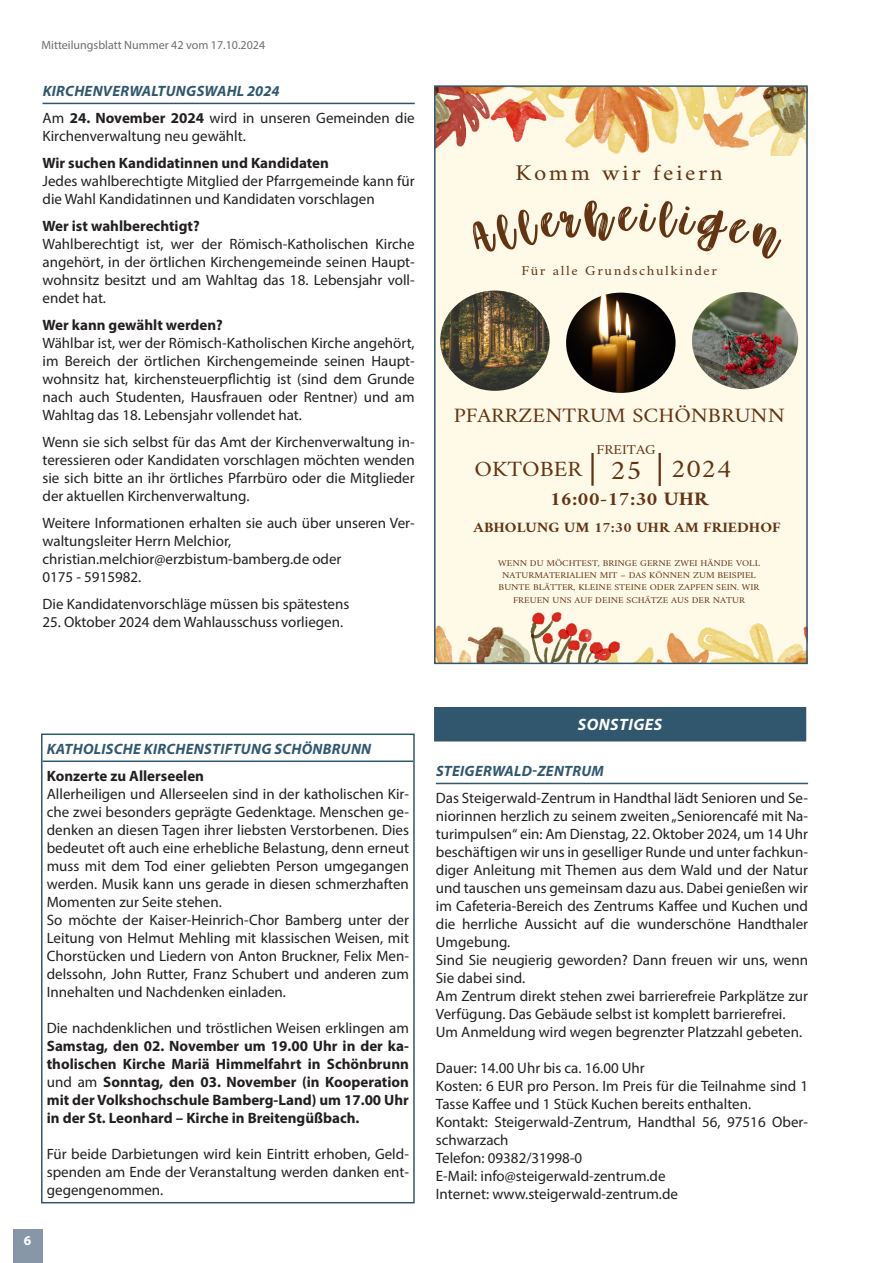
<style>
.page{position:relative;width:872px;height:1263px;background:#fff}
.page>*{position:absolute;margin:0;border:0;box-sizing:border-box;transform-origin:0 0}
.t1{font:51.6px "Better Together Script";color:#623412;scale:1.09 1}
.t2{font:22.65px "Amiri";letter-spacing:.105em;color:#623412;scale:1.09 1}
.t3{font:22.05px "Amiri";color:#623412;scale:1.09 1}
.t4{font:20.7px "Amiri";color:#623412;scale:1.09 1}
.t5{font:700 19.35px "Amiri";color:#623412;scale:1.09 1}
.Rubrik{font:italic 700 16.5px "Myriad Pro";letter-spacing:.03em;color:#fff}
.Fließtext{font:15px/18px "Myriad Pro";color:#231f20}
.Fließtext-2{font:700 15px/18px "Myriad Pro";color:#231f20;text-align:justify}
.Überschrift_H1{font:italic 700 15px "Myriad Pro";letter-spacing:.02em;color:#31576f}
.t6{font:700 14.4px "Amiri";color:#623412;scale:1.09 1}
.t7{font:13.8px "Amiri";letter-spacing:.105em;color:#623412;scale:1.09 1}
.t8{font:13.8px "Amiri";color:#623412;scale:1.09 1}
.t9{font:700 13.5px "Myriad Pro";color:#fff}
.t10{font:12px "Myriad Pro";color:#6c6d70}
.t11{font:9px/12.5px "Amiri";color:#623412;text-align:center;scale:1.09 1}
.s1{font-weight:700}
.s2{font-size:27.6px}
.s3{font-size:26.1px}
.s4{font-weight:400}
</style>
<div class="page">
<hr style="left:43px;top:103px;width:372px;height:1px;background:#31576f">
<hr style="left:43px;top:760px;width:370px;height:2px;background:#31576f">
<div style="left:41px;top:733px;width:374px;height:470px;border:2px solid #31576f"></div>
<div style="left:435px;top:86px;width:372px;height:577px;background:#fff9e8"></div>
<img style="left:437px;top:612px;width:367px;height:49px">
<hr style="left:591px;top:453px;width:2px;height:33px;background:#623412">
<hr style="left:658px;top:453px;width:3px;height:33px;background:#623412">
<img style="left:437px;top:88px;width:367px;height:68px">
<img style="left:440px;top:291px;width:109px;height:100px">
<img style="left:566px;top:293px;width:109px;height:100px">
<img style="left:692px;top:292px;width:106px;height:97px">
<div style="left:434px;top:85px;width:373px;height:579px;border:2px solid #31576f"></div>
<div style="left:434px;top:707px;width:372px;height:34px;background:#31576f"></div>
<hr style="left:436px;top:783px;width:372px;height:1px;background:#31576f">
<div style="left:13px;top:1229px;width:30px;height:34px;background:#8797a8"></div>
<p class="t10" style="left:41px;top:38px;width:225px">Mitteilungsblatt Nummer 42 vom 17.10.2024</p>
<p class="Überschrift_H1" style="left:43px;top:81px;width:238px">KIRCHENVERWALTUNGSWAHL 2024</p>
<p class="Fließtext" style="left:43px;top:109px;width:374px">Am <span class="s1">24. November 2024</span> wird in unseren Gemeinden die<br>Kirchenverwaltung neu gewählt.</p>
<p class="Fließtext-2" style="left:43px;top:153px;width:288px">Wir suchen Kandidatinnen und Kandidaten</p>
<p class="Fließtext" style="left:43px;top:172px;width:374px">Jedes wahlberechtigte Mitglied der Pfarrgemeinde kann für die Wahl Kandidatinnen und Kandidaten vorschlagen</p>
<p class="Fließtext-2" style="left:43px;top:216px;width:159px">Wer ist wahlberechtigt?</p>
<p class="Fließtext" style="left:43px;top:235px;width:374px;text-align:justify">Wahlberechtigt ist, wer der Römisch-Katholischen Kirche angehört, in der örtlichen Kirchengemeinde seinen Haupt&shy;wohnsitz besitzt und am Wahltag das 18. Lebensjahr voll&shy;endet hat.</p>
<p class="Fließtext-2" style="left:43px;top:315px;width:182px">Wer kann gewählt werden?</p>
<p class="Fließtext" style="left:43px;top:334px;width:374px;text-align:justify">Wählbar ist, wer der Römisch-Katholischen Kirche angehört, im Bereich der örtlichen Kirchengemeinde seinen Haupt&shy;wohnsitz hat, kirchensteuerpflichtig ist (sind dem Grunde nach auch Studenten, Hausfrauen oder Rentner) und am Wahltag das 18. Lebensjahr vollendet hat.</p>
<p class="Fließtext" style="left:43px;top:433px;width:374px;text-align:justify">Wenn sie sich selbst für das Amt der Kirchenverwaltung in&shy;teressieren oder Kandidaten vorschlagen möchten wenden sie sich bitte an ihr örtliches Pfarrbüro oder die Mitglieder der aktuellen Kirchenverwaltung.</p>
<p class="Fließtext" style="left:43px;top:514px;width:374px">Weitere Informationen erhalten sie auch über unseren Ver&shy;waltungsleiter Herrn Melchior,</p>
<p class="Fließtext" style="left:43px;top:550px;width:300px">christian.melchior@erzbistum-bamberg.de oder</p>
<p class="Fließtext" style="left:43px;top:568px;width:100px">0175 - 5915982.</p>
<p class="Fließtext" style="left:43px;top:595px;width:308px">Die Kandidatenvorschläge müssen bis spätestens</p>
<p class="Fließtext" style="left:43px;top:613px;width:302px">25. Oktober 2024 dem Wahlausschuss vorliegen.</p>
<p class="t2" style="left:515px;top:159px;width:192px">Komm wir feiern</p>
<p class="t1" style="left:618px;top:193px;width:17px">e</p>
<p class="t7" style="left:521px;top:262px;width:181px">Für alle Grundschulkinder</p>
<p class="t4" style="left:453px;top:403px;width:305px">PFARRZENTRUM SCHÖNBRUNN</p>
<p class="t8" style="left:596px;top:441px;width:56px">FREITAG</p>
<p class="t3" style="left:474px;top:456px;width:237px">OKTOBER <span class="s2">25</span> <span class="s3">2024</span></p>
<p class="t5" style="left:550px;top:487px;width:147px">16:00-17:30 UHR</p>
<p class="t6" style="left:473px;top:518px;width:283px">ABHOLUNG UM 17:30 UHR AM FRIEDHOF</p>
<p class="t11" style="left:498px;top:556px;width:242px">WENN DU MÖCHTEST, BRINGE GERNE ZWEI HÄNDE VOLL NATURMATERIALIEN MIT – DAS KÖNNEN ZUM BEISPIEL BUNTE BLÄTTER, KLEINE STEINE ODER ZAPFEN SEIN. WIR FREUEN UNS AUF DEINE SCHÄTZE AUS DER NATUR</p>
<p class="t9" style="left:24px;top:1231px;width:9px">6</p>
<p class="Überschrift_H1" style="left:47px;top:739px;width:326px">KATHOLISCHE KIRCHENSTIFTUNG SCHÖNBRUNN</p>
<p class="Fließtext-2" style="left:47px;top:766px;width:159px">Konzerte zu Allerseelen</p>
<p class="Fließtext" style="left:47px;top:784px;width:364px;text-align:justify">Allerheiligen und Allerseelen sind in der katholischen Kir&shy;che zwei besonders geprägte Gedenktage. Menschen ge&shy;denken an diesen Tagen ihrer liebsten Verstorbenen. Dies bedeutet oft auch eine erhebliche Belastung, denn erneut muss mit dem Tod einer geliebten Person umgegangen werden. Musik kann uns gerade in diesen schmerzhaften Momenten zur Seite stehen.</p>
<p class="Fließtext" style="left:47px;top:910px;width:364px;text-align:justify">So möchte der Kaiser-Heinrich-Chor Bamberg unter der Leitung von Helmut Mehling mit klassischen Weisen, mit Chorstücken und Liedern von Anton Bruckner, Felix Men&shy;delssohn, John Rutter, Franz Schubert und anderen zum Innehalten und Nachdenken einladen.</p>
<p class="Fließtext-2" style="left:47px;top:1018px;width:364px"><span class="s4">Die nachdenklichen und tröstlichen Weisen erklingen am </span>Samstag, den 02. November um 19.00 Uhr in der ka&shy;tholischen Kirche Mariä Himmelfahrt in Schönbrunn <span class="s4">und am</span> Sonntag, den 03. November (in Kooperation mit der Volkshochschule Bamberg-Land) um 17.00 Uhr in der St. Leonhard – Kirche in Breitengüßbach.</p>
<p class="Fließtext" style="left:47px;top:1144px;width:364px;text-align:justify">Für beide Darbietungen wird kein Eintritt erhoben, Geld&shy;spenden am Ende der Veranstaltung werden danken ent&shy;gegengenommen.</p>
<p class="Rubrik" style="left:578px;top:714px;width:86px">SONSTIGES</p>
<p class="Überschrift_H1" style="left:436px;top:761px;width:169px">STEIGERWALD-ZENTRUM</p>
<p class="Fließtext" style="left:436px;top:788px;width:374px;text-align:justify">Das Steigerwald-Zentrum in Handthal lädt Senioren und Se&shy;niorinnen herzlich zu seinem zweiten „Seniorencafé mit Na&shy;turimpulsen“ ein: Am Dienstag, 22. Oktober 2024, um 14 Uhr beschäftigen wir uns in geselliger Runde und unter fachkun&shy;diger Anleitung mit Themen aus dem Wald und der Natur und tauschen uns gemeinsam dazu aus. Dabei genießen wir im Cafeteria-Bereich des Zentrums Kaffee und Kuchen und die herrliche Aussicht auf die wunderschöne Handthaler Umgebung.</p>
<p class="Fließtext" style="left:436px;top:950px;width:374px">Sind Sie neugierig geworden? Dann freuen wir uns, wenn<br>Sie dabei sind.</p>
<p class="Fließtext" style="left:436px;top:986px;width:374px">Am Zentrum direkt stehen zwei barrierefreie Parkplätze zur<br>Verfügung. Das Gebäude selbst ist komplett barrierefrei.</p>
<p class="Fließtext" style="left:436px;top:1022px;width:368px">Um Anmeldung wird wegen begrenzter Platzzahl gebeten.</p>
<p class="Fließtext" style="left:436px;top:1058px;width:210px">Dauer: 14.00 Uhr bis ca. 16.00 Uhr</p>
<p class="Fließtext" style="left:436px;top:1076px;width:374px">Kosten: 6 EUR pro Person. Im Preis für die Teilnahme sind 1<br>Tasse Kaffee und 1 Stück Kuchen bereits enthalten.</p>
<p class="Fließtext" style="left:436px;top:1112px;width:374px">Kontakt: Steigerwald-Zentrum, Handthal 56, 97516 Ober&shy;schwarzach</p>
<p class="Fließtext" style="left:436px;top:1148px;width:148px">Telefon: 09382/31998-0</p>
<p class="Fließtext" style="left:436px;top:1166px;width:231px">E-Mail: info@steigerwald-zentrum.de</p>
<p class="Fließtext" style="left:436px;top:1184px;width:244px">Internet: www.steigerwald-zentrum.de</p>
</div>
